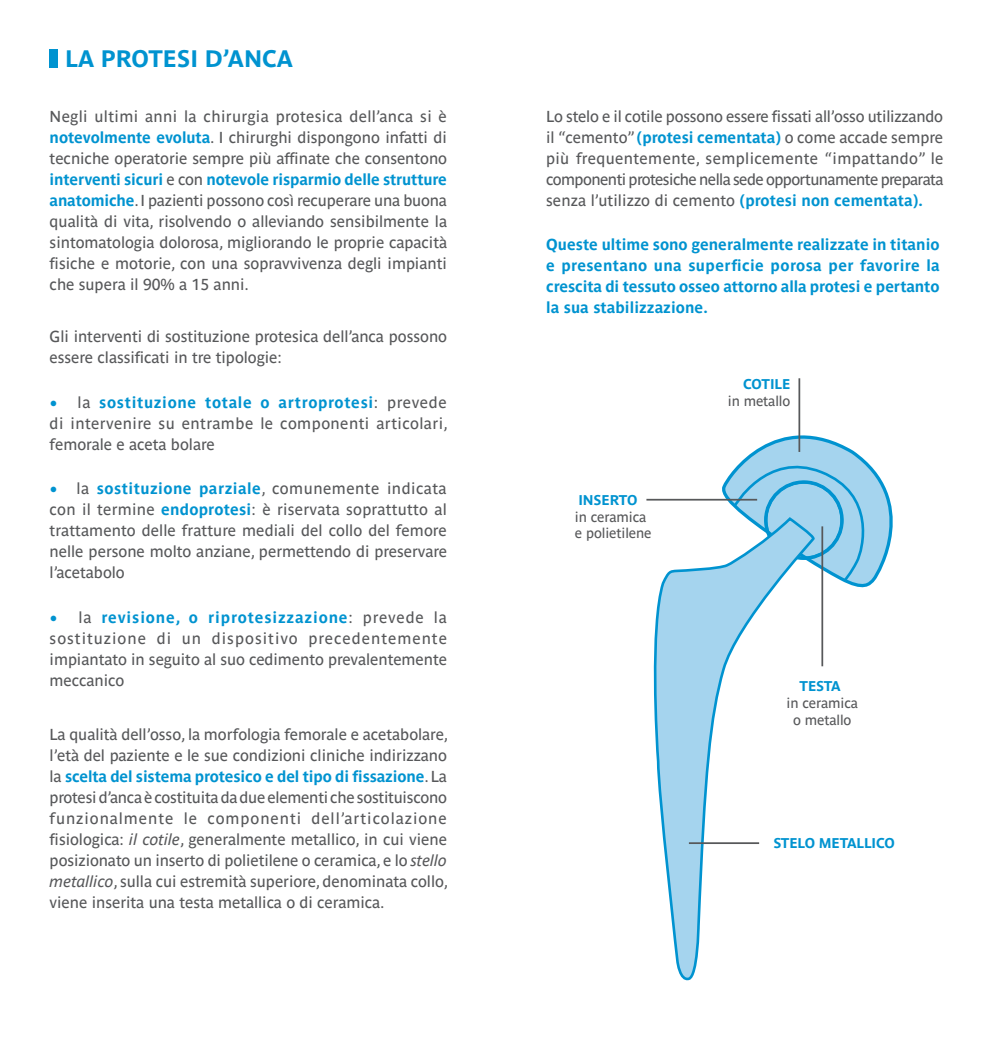
<style>
.page{position:relative;width:993px;height:1042px;background:#fff}
.page>*{position:absolute;margin:0;border:0;box-sizing:border-box;transform-origin:0 0}
.t1{font:700 23.62px "Parisine Ptf";color:#0093d0}
.t2{font:15.75px/21px "Parisine Ptf";letter-spacing:-.005em;color:#57585a;text-align:justify}
.t3{font:700 15.75px/21px "Parisine Ptf";letter-spacing:-.005em;color:#0093d0;text-align:justify}
.t4{font:14px/16.8px "Parisine Ptf";letter-spacing:-.01em;color:#57585a}
.t5{font:700 14px "Parisine Ptf";letter-spacing:-.01em;color:#0093d0}
.s1{font-weight:700;color:#0093d0}
.s2{font-family:"Minion Pro";font-size:21px;color:#0093d0}
.s3{font-style:italic}
</style>
<div class="page">
<div style="left:50px;top:50px;width:7px;height:17px;background:#0093d0"></div>
<svg style="left:718px;top:408px;width:175px;height:183px"></svg>
<svg style="left:653px;top:519px;width:161px;height:462px"></svg>
<hr style="left:798px;top:378px;width:2px;height:74px;background:#57585a">
<hr style="left:646px;top:499px;width:110px;height:1px;background:#57585a">
<hr style="left:688px;top:842px;width:70px;height:2px;background:#57585a">
<hr style="left:821px;top:526px;width:1px;height:140px;background:#57585a">
<p class="t1" style="left:65px;top:41px;width:229px">LA PROTESI D’ANCA</p>
<p class="t2" style="left:50px;top:105px;width:399px">Negli ultimi anni la chirurgia protesica dell’anca si è <span class="s1">notevolmente evoluta</span>. I chirurghi dispongono infatti di tecniche operatorie sempre più affinate che consentono <span class="s1">interventi sicuri</span> e con <span class="s1">notevole risparmio delle strutture anatomiche</span>. I pazienti possono così recuperare una buona qualità di vita, risolvendo o alleviando sensibilmente la sintomatologia dolorosa, migliorando le proprie capacità fisiche e motorie, con una sopravvivenza degli impianti che supera il 90% a 15 anni.</p>
<p class="t2" style="left:50px;top:325px;width:399px">Gli interventi di sostituzione protesica dell’anca possono essere classificati in tre tipologie:</p>
<p class="t2" style="left:50px;top:390px;width:399px"><span class="s2">•</span> la <span class="s1">sostituzione totale o artroprotesi</span>: prevede di intervenire su entrambe le componenti articolari, femorale e aceta bolare</p>
<p class="t2" style="left:50px;top:476px;width:399px"><span class="s2">•</span> la <span class="s1">sostituzione parziale</span>, comunemente indicata con il termine <span class="s1">endoprotesi</span>: è riservata soprattutto al trattamento delle fratture mediali del collo del femore nelle persone molto anziane, permettendo di preservare l’acetabolo</p>
<p class="t2" style="left:50px;top:606px;width:399px"><span class="s2">•</span> la <span class="s1">revisione, o riprotesizzazione</span>: prevede la sostituzione di un dispositivo precedentemente impiantato in seguito al suo cedimento prevalentemente meccanico</p>
<p class="t2" style="left:50px;top:722px;width:400px">La qualità dell’osso, la morfologia femorale e acetabolare, l’età del paziente e le sue condizioni cliniche indirizzano la <span class="s1">scelta del sistema protesico e del tipo di fissazione</span>. La protesi d’anca è costituita da due elementi che sostituiscono funzionalmente le componenti dell’articolazione fisiologica: <span class="s3">il cotile</span>, generalmente metallico, in cui viene posizionato un inserto di polietilene o ceramica, e lo <span class="s3">stello metallico</span>, sulla cui estremità superiore, denominata collo, viene inserita una testa metallica o di ceramica.</p>
<p class="t2" style="left:546px;top:105px;width:399px">Lo stelo e il cotile possono essere fissati all’osso utilizzando il “cemento” <span class="s1">(protesi cementata)</span> o come accade sempre più frequentemente, semplicemente “impattando” le componenti protesiche nella sede opportunamente preparata senza l’utilizzo di cemento <span class="s1">(protesi non cementata).</span></p>
<p class="t3" style="left:546px;top:233px;width:395px">Queste ultime sono generalmente realizzate in titanio e presentano una superficie porosa per favorire la crescita di tessuto osseo attorno alla protesi e pertanto la sua stabilizzazione.</p>
<p class="t5" style="left:742px;top:373px;width:49px">COTILE</p>
<p class="t5" style="left:578px;top:489px;width:60px">INSERTO</p>
<p class="t4" style="left:574px;top:507px;width:78px">in ceramica e polietilene</p>
<p class="t4" style="left:727px;top:391px;width:64px">in metallo</p>
<p class="t5" style="left:799px;top:675px;width:42px">TESTA</p>
<p class="t4" style="left:786px;top:693px;width:73px;text-align:center">in ceramica o metallo</p>
<p class="t5" style="left:773px;top:833px;width:123px">STELO METALLICO</p>
</div>
